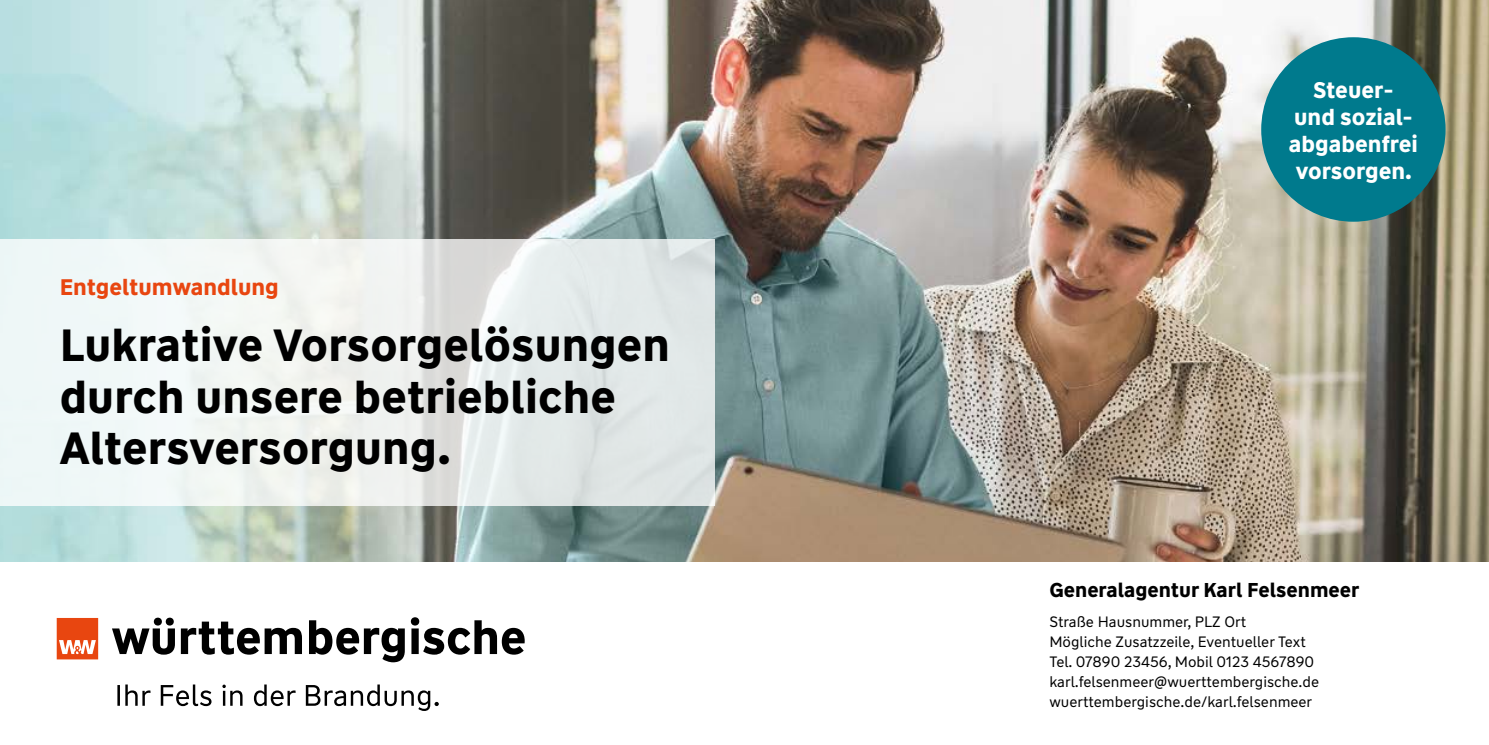
<style>
.page{position:relative;width:1489px;height:745px;background:#fff}
.page>*{position:absolute;margin:0;border:0;box-sizing:border-box;transform-origin:0 0}
.t1{font:700 45px/51px "WW Type";letter-spacing:.005em;color:#000}
.t2{font:700 22.5px/27px "WW Type";color:#fff;text-align:center}
.t3{font:700 22.5px "WW Type";color:#e84610}
.t4{font:700 20px "WW Type";color:#000}
.t5{font:15px/20px "WW Type";color:#000}
</style>
<div class="page">
<img style="left:0;top:0;width:1488px;height:561px">
<div style="left:1261px;top:37px;width:184px;height:184px;background:#007a8d;border-radius:50%"></div>
<svg style="left:117px;top:684px;width:322px;height:26px"></svg>
<svg style="left:112px;top:617px;width:412px;height:45px"></svg>
<svg style="left:57px;top:617px;width:41px;height:42px"></svg>
<svg style="left:0;top:239px;width:714px;height:266px;fill:#eef2f0"></svg>
<h2 class="t3" style="left:60px;top:272px;width:221px">Entgeltumwandlung</h2>
<h1 class="t1" style="left:60px;top:320px;width:611px">Lukrative Vorsorgelösungen durch unsere betriebliche<br>Altersversorgung.</h1>
<h2 class="t2" style="left:1288px;top:76px;width:131px">Steuer-<br>und sozial&shy;abgabenfrei vorsorgen.</h2>
<h3 class="t4" style="left:1049px;top:576px;width:311px">Generalagentur Karl Felsenmeer</h3>
<p class="t5" style="left:1049px;top:611px;width:271px">Straße Hausnummer, PLZ Ort<br>Mögliche Zusatzzeile, Eventueller Text Tel. 07890 23456, Mobil 0123 4567890 karl.felsenmeer@wuerttembergische.de wuerttembergische.de/karl.felsenmeer</p>
</div>
